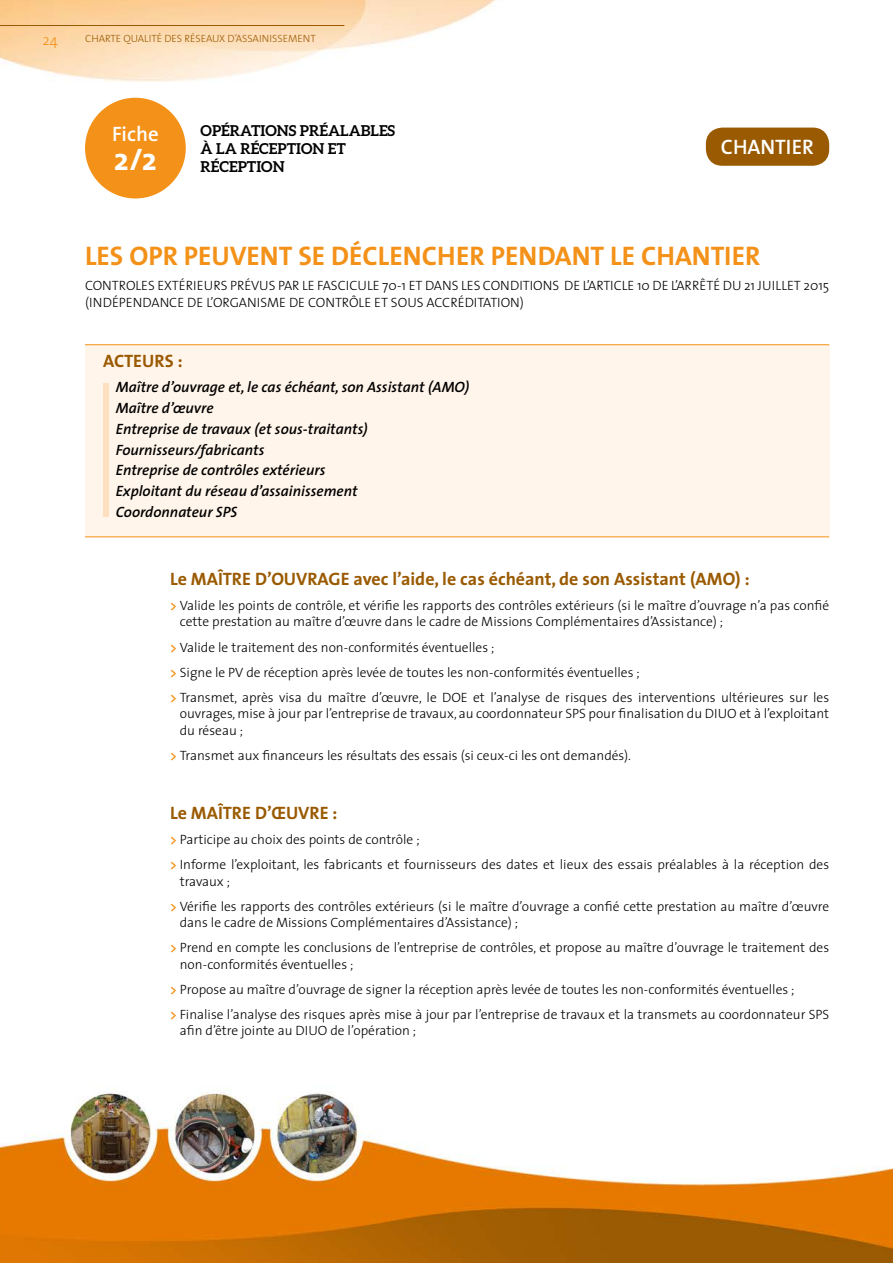
<style>
.page{position:relative;width:893px;height:1263px;background:#fff}
.page>*{position:absolute;margin:0;border:0;box-sizing:border-box;transform-origin:0 0}
.t1{font:700 31.35px "The Sans";color:#fff}
.t2{font:700 27px "The Sans";color:#f39118}
.t3{font:600 21px "The Sans";color:#fff}
.t4{font:600 20.85px "The Sans";color:#fff}
.t5{font:700 18px "The Sans";color:#9a5a02}
.t6{font:italic 600 15px/20.7px "The Sans";color:#000}
.t7{font:700 15px/18px "Aleo";color:#000}
.t8{font:300 15px "The Sans";color:#f39118}
.t9{font:300 13.5px/25px "The Sans";color:#000}
.t10{font:300 10.5px "The Sans";color:#9a5a02}
.s1{font-weight:600;color:#f39118}
</style>
<div class="page">
<img style="left:0;top:0;width:893px;height:1263px">
<hr style="left:0;top:25px;width:344px;height:1px;background:#9a5a02">
<div style="left:706px;top:128px;width:123px;height:38px;background:#9a5a02;border-radius:17px"></div>
<div style="left:85px;top:98px;width:101px;height:100px;background:#f39118;border-radius:50%"></div>
<div style="left:85px;top:344px;width:744px;height:193px;background:#fff5ea"></div>
<hr style="left:85px;top:344px;width:744px;height:1px;background:#f39118">
<hr style="left:85px;top:536px;width:744px;height:1px;background:#f39118">
<div style="left:103px;top:383px;width:6px;height:134px;background:#fde0c0"></div>
<p class="t8" style="left:43px;top:28px;width:17px">24</p>
<p class="t10" style="left:85px;top:29px;width:232px">CHARTE QUALITÉ DES RÉSEAUX D’ASSAINISSEMENT</p>
<h3 class="t4" style="left:112px;top:117px;width:48px">Fiche</h3>
<h1 class="t1" style="left:114px;top:133px;width:45px">2/2</h1>
<p class="t7" style="left:201px;top:121px;width:196px">OPÉRATIONS PRÉALABLES<br>À LA RÉCEPTION ET<br>RÉCEPTION</p>
<h3 class="t3" style="left:721px;top:130px;width:95px">CHANTIER</h3>
<h2 class="t2" style="left:85px;top:234px;width:677px">LES OPR PEUVENT SE DÉCLENCHER PENDANT LE CHANTIER</h2>
<p class="t9" style="left:85px;top:277px;width:746px;line-height:16.5px">CONTROLES EXTÉRIEURS PRÉVUS PAR LE FASCICULE 70-1 ET DANS LES CONDITIONS DE L’ARTICLE 10 DE L’ARRÊTÉ DU 21 JUILLET 2015 (INDÉPENDANCE DE L’ORGANISME DE CONTRÔLE ET SOUS ACCRÉDITATION)</p>
<h3 class="t5" style="left:103px;top:346px;width:81px">ACTEURS :</h3>
<p class="t6" style="left:116px;top:376px;width:355px">Maître d’ouvrage et, le cas échéant, son Assistant (AMO)<br>Maître d’œuvre<br>Entreprise de travaux (et sous-traitants)<br>Fournisseurs/fabricants<br>Entreprise de contrôles extérieurs<br>Exploitant du réseau d’assainissement<br>Coordonnateur SPS</p>
<h3 class="t5" style="left:170px;top:564px;width:581px">Le MAÎTRE D’OUVRAGE avec l’aide, le cas échéant, de son Assistant (AMO) :</h3>
<p class="t9" style="left:180px;top:597px;width:651px;line-height:16.5px;text-indent:-10px"><span class="s1">&gt;</span> Valide les points de contrôle, et vérifie les rapports des contrôles extérieurs (si le maître d’ouvrage n’a pas confié cette prestation au maître d’œuvre dans le cadre de Missions Complémentaires d’Assistance) ;</p>
<p class="t9" style="left:170px;top:634px;width:661px"><span class="s1">&gt;</span> Valide le traitement des non-conformités éventuelles ;<br><span class="s1">&gt;</span> Signe le PV de réception après levée de toutes les non-conformités éventuelles ;<br><span class="s1">&gt;</span> Transmet, après visa du maître d’œuvre, le DOE et l’analyse de risques des interventions ultérieures sur les</p>
<p class="t9" style="left:180px;top:705px;width:651px;line-height:16.5px">ouvrages, mise à jour par l’entreprise de travaux, au coordonnateur SPS pour finalisation du DIUO et à l’exploitant du réseau ;</p>
<p class="t9" style="left:170px;top:742px;width:462px"><span class="s1">&gt;</span> Transmet aux financeurs les résultats des essais (si ceux-ci les ont demandés).</p>
<h3 class="t5" style="left:170px;top:798px;width:169px">Le MAÎTRE D’ŒUVRE :</h3>
<p class="t9" style="left:170px;top:826px;width:661px"><span class="s1">&gt;</span> Participe au choix des points de contrôle ;<br><span class="s1">&gt;</span> Informe l’exploitant, les fabricants et fournisseurs des dates et lieux des essais préalables à la réception des</p>
<p class="t9" style="left:170px;top:868px;width:661px;text-indent:10px">travaux ;<br><span class="s1">&gt;</span> Vérifie les rapports des contrôles extérieurs (si le maître d’ouvrage a confié cette prestation au maître d’œuvre</p>
<p class="t9" style="left:170px;top:909px;width:661px;text-indent:10px">dans le cadre de Missions Complémentaires d’Assistance) ;<br><span class="s1">&gt;</span> Prend en compte les conclusions de l’entreprise de contrôles, et propose au maître d’ouvrage le traitement des</p>
<p class="t9" style="left:170px;top:951px;width:661px;text-indent:10px">non-conformités éventuelles ;<br><span class="s1">&gt;</span> Propose au maître d’ouvrage de signer la réception après levée de toutes les non-conformités éventuelles ;<br><span class="s1">&gt;</span> Finalise l’analyse des risques après mise à jour par l’entreprise de travaux et la transmets au coordonnateur SPS</p>
<p class="t9" style="left:180px;top:1017px;width:238px">afin d’être jointe au DIUO de l’opération ;</p>
</div>
